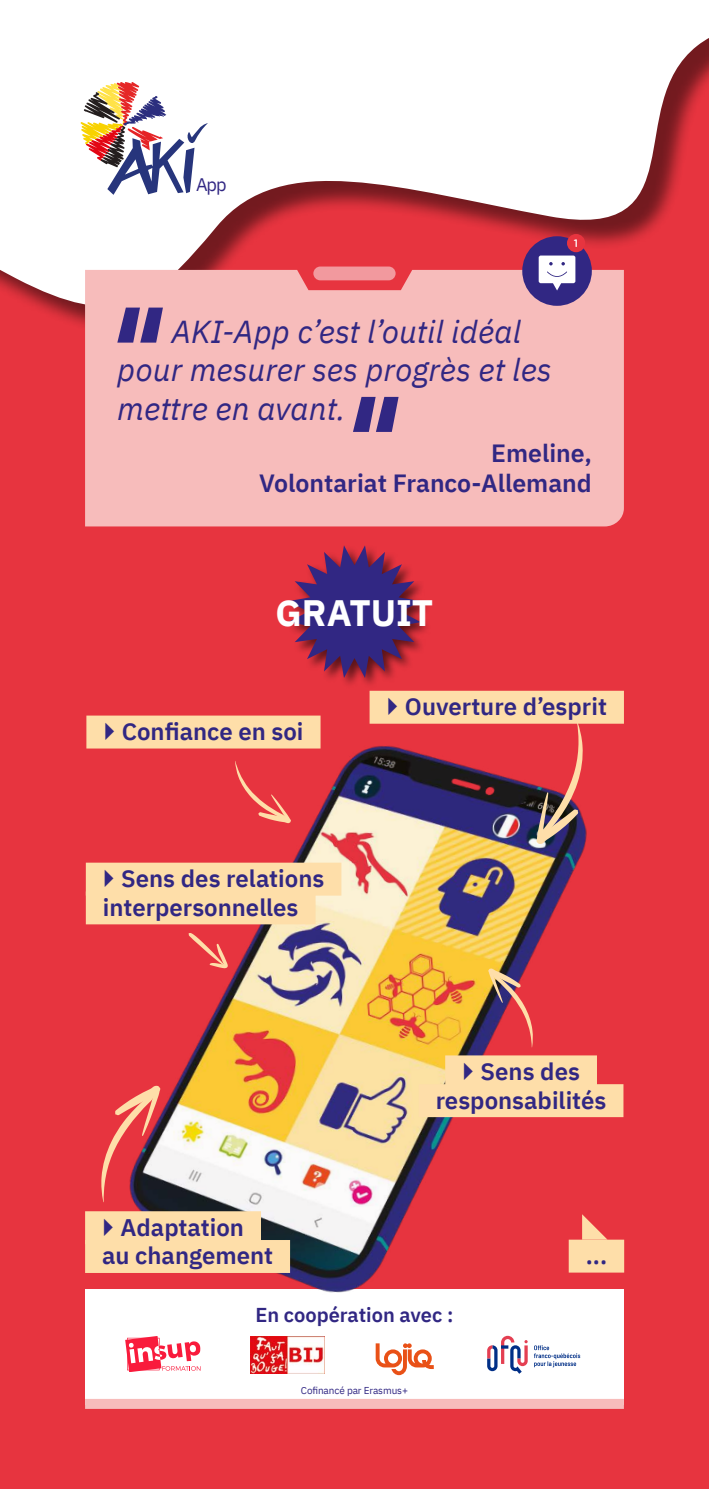
<style>
.page{position:relative;width:709px;height:1489px;background:#fff}
.page>*{position:absolute;margin:0;border:0;box-sizing:border-box;transform-origin:0 0}
.t1{font:700 36.75px "IBM Plex Sans";color:#fff}
.t2{font:italic 31.75px/38.5px "IBM Plex Sans";color:#312783}
.t3{font:600 25px/30px "IBM Plex Sans";color:#312783;text-align:right}
.t4{font:600 24px/28.8px "IBM Plex Sans";color:#312783}
.t5{font:600 20px "IBM Plex Sans";color:#312783}
.t6{font:18.25px "IBM Plex Sans";color:#312783}
.t7{font:500 10.75px "Gotham Rounded";color:#fff}
.t8{font:10px "IBM Plex Sans";letter-spacing:-.01em;color:#312783}
</style>
<div class="page">
<div style="left:0;top:0;width:709px;height:1488px;background:#e7343f"></div>
<div style="left:85px;top:1289px;width:539px;height:115px;background:#fff"></div>
<svg style="left:0;top:0;width:709px;height:326px;fill:#fff"></svg>
<img style="left:251px;top:1371px;width:37px;height:1px">
<svg style="left:392px;top:1371px;width:14px;height:3px"></svg>
<svg style="left:491px;top:1371px;width:31px;height:2px"></svg>
<div style="left:85px;top:270px;width:539px;height:256px;background:#f7bcbb"></div>
<div style="left:522px;top:236px;width:70px;height:70px;background:#312783;border-radius:50%"></div>
<svg style="left:538px;top:255px;width:37px;height:35px"></svg>
<div style="left:567px;top:234px;width:18px;height:18px;background:#e7343f;border-radius:50%"></div>
<div style="left:313px;top:266px;width:82px;height:14px;background:#f2999e;border-radius:7px"></div>
<svg style="left:117px;top:307px;width:46px;height:35px;background:#775c96"></svg>
<svg style="left:353px;top:397px;width:45px;height:35px;background:#725895"></svg>
<svg style="left:81px;top:82px;width:127px;height:113px;background:#cbbcbf"></svg>
<img style="left:85px;top:715px;width:540px;height:656px">
<div style="left:86px;top:715px;width:234px;height:33px;background:#fedea9"></div>
<div style="left:86px;top:862px;width:255px;height:33px;background:#fedea9"></div>
<div style="left:86px;top:891px;width:229px;height:33px;background:#fedea9"></div>
<div style="left:445px;top:1055px;width:152px;height:33px;background:#fedea9"></div>
<div style="left:419px;top:1084px;width:204px;height:33px;background:#fedea9"></div>
<div style="left:369px;top:690px;width:255px;height:33px;background:#fedea9"></div>
<svg style="left:188px;top:932px;width:40px;height:36px"></svg>
<svg style="left:235px;top:760px;width:56px;height:63px"></svg>
<svg style="left:488px;top:968px;width:45px;height:79px"></svg>
<svg style="left:536px;top:723px;width:47px;height:121px"></svg>
<svg style="left:101px;top:1085px;width:59px;height:117px"></svg>
<div style="left:85px;top:1211px;width:176px;height:33px;background:#fedea9"></div>
<div style="left:85px;top:1239px;width:205px;height:33px;background:#fedea9"></div>
<div style="left:85px;top:1398px;width:539px;height:10px;background:#f7bcbb"></div>
<div style="left:568px;top:1239px;width:56px;height:33px;background:#fedea9"></div>
<svg style="left:582px;top:1214px;width:25px;height:25px"></svg>
<div style="left:287px;top:544px;width:145px;height:145px;background:#000;opacity:.6"></div>
<svg style="left:288px;top:545px;width:133px;height:133px"></svg>
<p class="t6" style="left:196px;top:171px;width:32px">App</p>
<p class="t7" style="left:574px;top:236px;width:6px">1</p>
<h2 class="t2" style="left:117px;top:309px;width:436px;text-indent:54px">AKI-App c’est l’outil idéal pour mesurer ses progrès et les mettre en avant.</h2>
<p class="t3" style="left:259px;top:436px;width:334px">Emeline,<br>Volontariat Franco-Allemand</p>
<h1 class="t1" style="left:275px;top:583px;width:159px">GRATUIT</h1>
<p class="t4" style="left:122px;top:715px;width:183px">Confiance en soi</p>
<p class="t4" style="left:103px;top:862px;width:223px;text-indent:18px">Sens des relations interpersonnelles</p>
<p class="t4" style="left:102px;top:1210px;width:172px;text-align:center">Adaptation<br>au changement</p>
<p class="t4" style="left:405px;top:690px;width:203px">Ouverture d’esprit</p>
<p class="t4" style="left:435px;top:1054px;width:172px;text-indent:45px">Sens des responsabilités</p>
<p class="t4" style="left:585px;top:1239px;width:23px">...</p>
<p class="t5" style="left:255px;top:1298px;width:200px">En coopération avec :</p>
<p class="t8" style="left:301px;top:1382px;width:109px">Cofinancé par Erasmus+</p>
</div>
